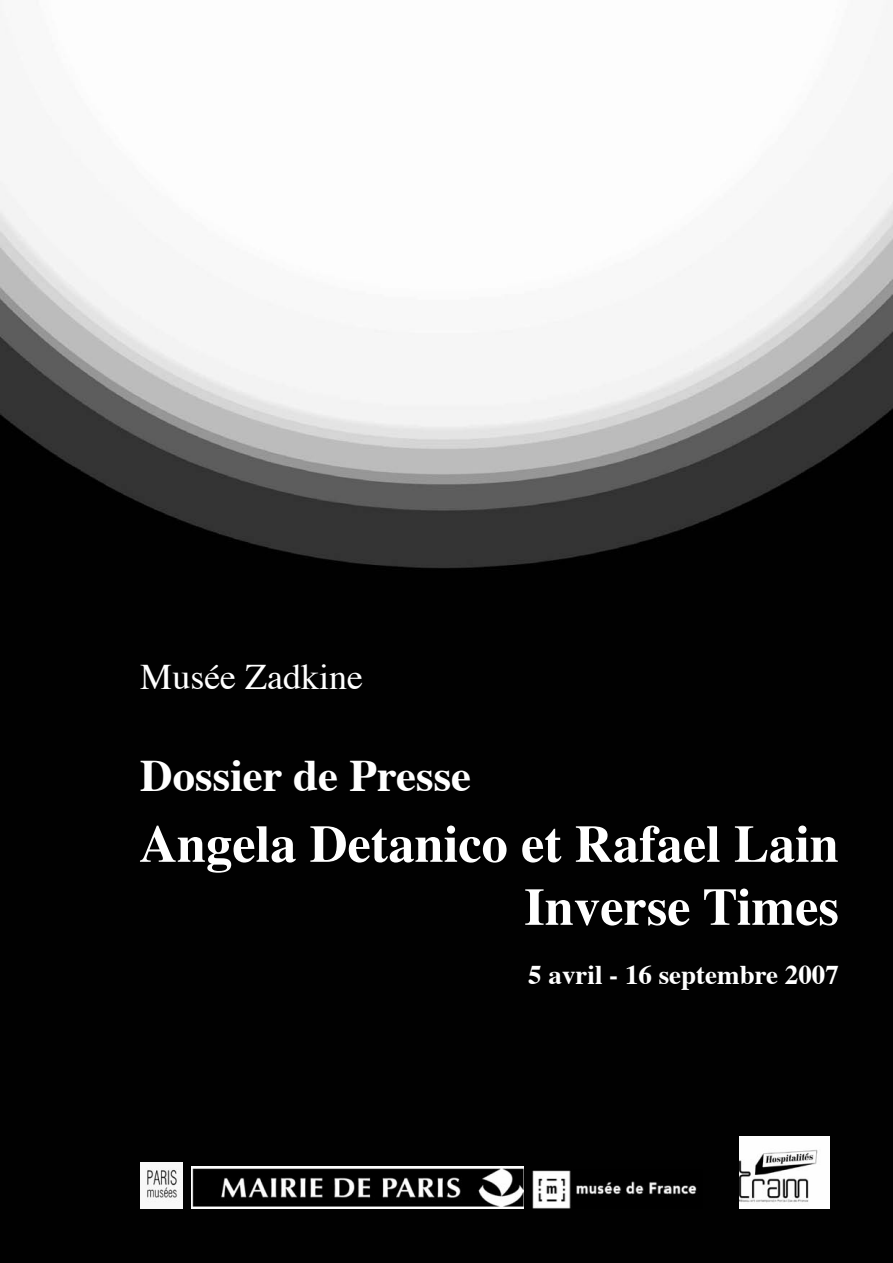
<style>
.page{position:relative;width:893px;height:1263px;background:#fff}
.page>*{position:absolute;margin:0;border:0;box-sizing:border-box;transform-origin:0 0}
.t1{font:700 52.5px "Times";color:#fff}
.t2{font:700 45px "Times";color:#fff}
.t3{font:36px "Times";color:#fff}
.t4{font:700 27px "Times";color:#fff}
</style>
<div class="page">
<img style="left:0;top:56px;width:893px;height:1207px">
<img style="left:740px;top:1137px;width:89px;height:72px">
<img style="left:140px;top:1162px;width:43px;height:47px">
<img style="left:533px;top:1169px;width:169px;height:40px">
<img style="left:191px;top:1166px;width:333px;height:43px">
<p class="t3" style="left:140px;top:643px;width:224px">Musée Zadkine</p>
<p class="t2" style="left:140px;top:732px;width:332px">Dossier de Presse</p>
<p class="t1" style="left:139px;top:794px;width:701px">Angela Detanico et Rafael Lain</p>
<p class="t1" style="left:524px;top:857px;width:316px">Inverse Times</p>
<p class="t4" style="left:528px;top:948px;width:312px">5 avril - 16 septembre 2007</p>
</div>
